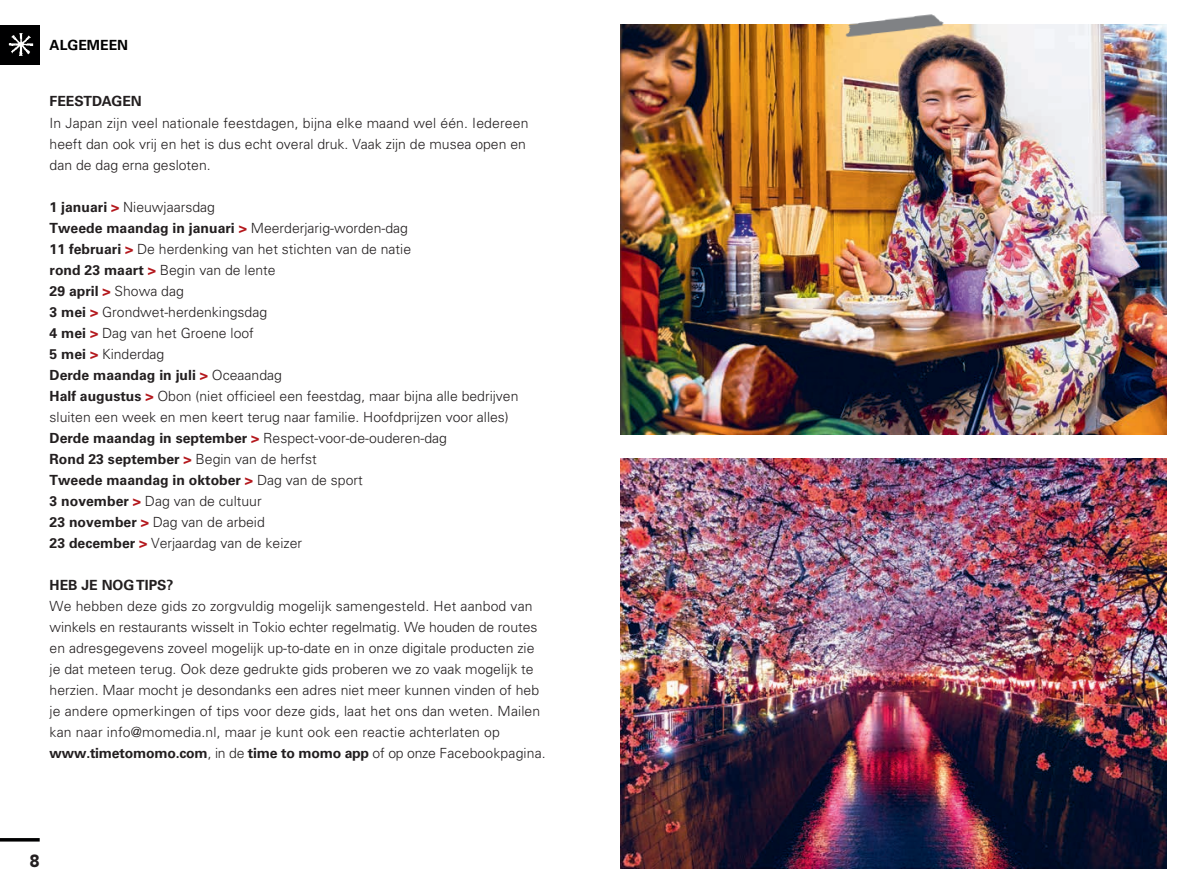
<style>
.page{position:relative;width:1191px;height:893px;background:#fff}
.page>*{position:absolute;margin:0;border:0;box-sizing:border-box;transform-origin:0 0}
.t1{font:900 17.5px "Avenir LT Std";color:#231f20}
.t2{font:300 14px/21px "Univers LT Std";color:#231f20}
.t3{font:700 14px "Univers LT Std";color:#231f20}
.t4{font:700 14px "Univers LT Std";color:#000001}
.s1{font-weight:700}
.s2{font-weight:700;color:#b4181d}
</style>
<div class="page">
<img style="left:620px;top:459px;width:546px;height:409px">
<img style="left:620px;top:25px;width:546px;height:409px">
<hr style="left:0;top:838px;width:40px;height:3px;background:#000001">
<div style="left:0;top:25px;width:40px;height:39px;background:#000001"></div>
<img style="left:8px;top:33px;width:26px;height:23px">
<img style="left:841px;top:14px;width:106px;height:26px">
<p class="t4" style="left:50px;top:37px;width:80px">ALGEMEEN</p>
<p class="t3" style="left:50px;top:93px;width:94px">FEESTDAGEN</p>
<p class="t2" style="left:50px;top:112px;width:480px">In Japan zijn veel nationale feestdagen, bijna elke maand wel één. Iedereen heeft dan ook vrij en het is dus echt overal druk. Vaak zijn de musea open en dan de dag erna gesloten.</p>
<p class="t2" style="left:50px;top:196px;width:470px"><span class="s1">1 januari</span> <span class="s2">&gt;</span> Nieuwjaarsdag<br><span class="s1">Tweede maandag in januari</span> <span class="s2">&gt;</span> Meerderjarig-worden-dag<br><span class="s1">11 februari</span> <span class="s2">&gt;</span> De herdenking van het stichten van de natie<br><span class="s1">rond 23 maart</span> <span class="s2">&gt;</span> Begin van de lente<br><span class="s1">29 april</span> <span class="s2">&gt;</span> Showa dag<br><span class="s1">3 mei</span> <span class="s2">&gt;</span> Grondwet-herdenkingsdag<br><span class="s1">4 mei</span> <span class="s2">&gt;</span> Dag van het Groene loof<br><span class="s1">5 mei</span> <span class="s2">&gt;</span> Kinderdag<br><span class="s1">Derde maandag in juli</span> <span class="s2">&gt;</span> Oceaandag<br><span class="s1">Half augustus</span> <span class="s2">&gt;</span> Obon (niet officieel een feestdag, maar bijna alle bedrijven sluiten een week en men keert terug naar familie. Hoofdprijzen voor alles)<br><span class="s1">Derde maandag in september</span> <span class="s2">&gt;</span> Respect-voor-de-ouderen-dag<br><span class="s1">Rond 23 september</span> <span class="s2">&gt;</span> Begin van de herfst<br><span class="s1">Tweede maandag in oktober</span> <span class="s2">&gt;</span> Dag van de sport<br><span class="s1">3 november</span> <span class="s2">&gt;</span> Dag van de cultuur<br><span class="s1">23 november</span> <span class="s2">&gt;</span> Dag van de arbeid<br><span class="s1">23 december</span> <span class="s2">&gt;</span> Verjaardag van de keizer</p>
<p class="t3" style="left:50px;top:576px;width:125px">HEB JE NOG TIPS?</p>
<p class="t2" style="left:50px;top:595px;width:498px">We hebben deze gids zo zorgvuldig mogelijk samengesteld. Het aanbod van winkels en restaurants wisselt in Tokio echter regelmatig. We houden de routes en adresgegevens zoveel mogelijk up-to-date en in onze digitale producten zie je dat meteen terug. Ook deze gedrukte gids proberen we zo vaak mogelijk te herzien. Maar mocht je desondanks een adres niet meer kunnen vinden of heb je andere opmerkingen of tips voor deze gids, laat het ons dan weten. Mailen kan naar info@momedia.nl, maar je kunt ook een reactie achterlaten op <span class="s1">www.timetomomo.com</span>, in de <span class="s1">time to momo app</span> of op onze Facebookpagina.</p>
<p class="t1" style="left:29px;top:850px;width:12px">8</p>
</div>
